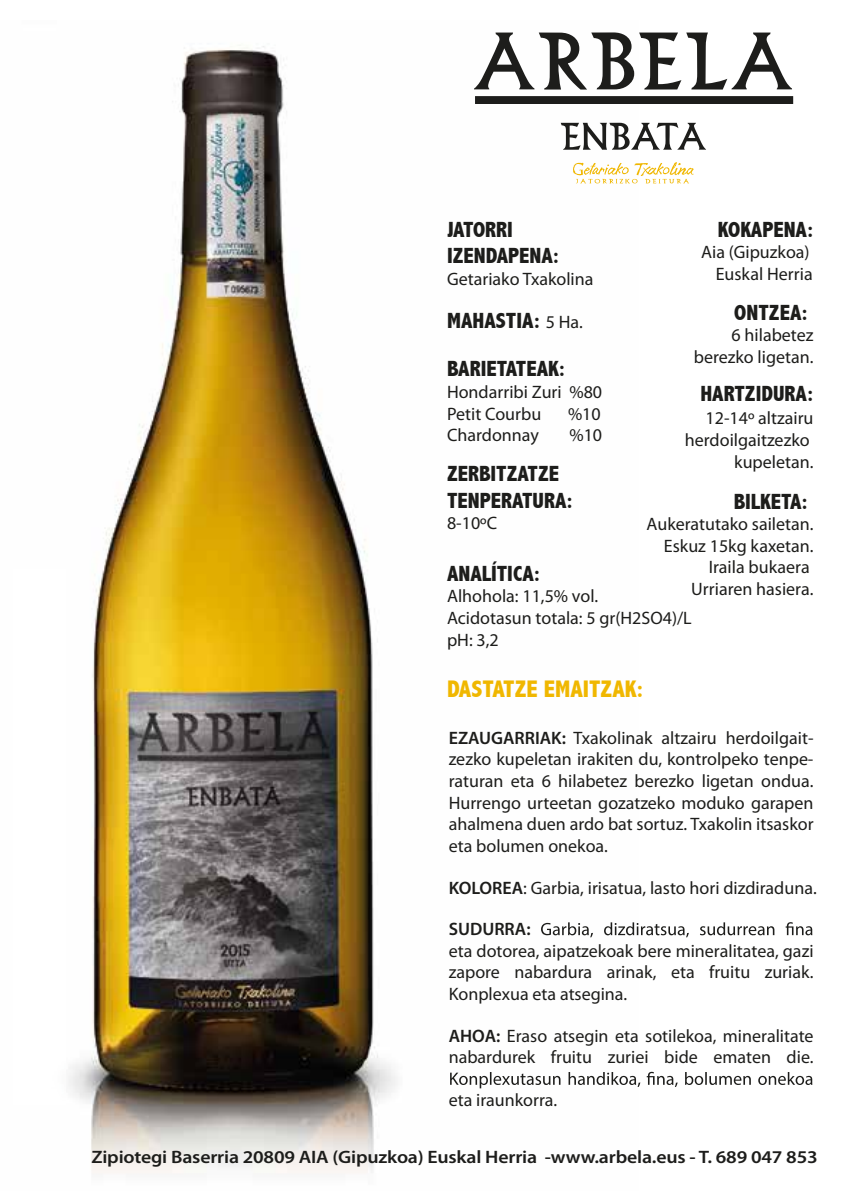
<style>
.page{position:relative;width:842px;height:1191px;background:#fff}
.page>*{position:absolute;margin:0;border:0;box-sizing:border-box;transform-origin:0 0}
.t1{font:800 condensed 24px "Abadi";color:#f0b700}
.t2{font:800 condensed 22px/26.4px "Abadi";color:#1d1d1b}
.t3{font:18px/21.6px "Myriad Pro";color:#1d1d1b}
.t4{font:600 18px "Myriad Pro";letter-spacing:-.01em;color:#1d1d1b;scale:1.1 1}
.t5{font:600 18px "Myriad Pro";letter-spacing:-.01em;color:#1d1d1b}
.s1{font-family:"Myriad Pro";font-weight:400;font-stretch:normal;font-size:18px}
.s2{font-weight:600}
</style>
<div class="page">
<img style="left:68px;top:45px;width:569px;height:1129px">
<svg style="left:573px;top:162px;width:121px;height:21px"></svg>
<svg style="left:474px;top:32px;width:319px;height:72px"></svg>
<svg style="left:561px;top:123px;width:145px;height:27px"></svg>
<svg style="left:541px;top:922px;width:271px;height:15px"></svg>
<svg style="left:450px;top:1071px;width:362px;height:17px"></svg>
<p class="t2" style="left:447px;top:216px;width:114px">JATORRI<br>IZENDAPENA:</p>
<p class="t3" style="left:447px;top:268px;width:148px">Getariako Txakolina</p>
<p class="t2" style="left:718px;top:216px;width:97px">KOKAPENA:</p>
<p class="t3" style="left:701px;top:241px;width:110px">Aia (Gipuzkoa)</p>
<p class="t3" style="left:716px;top:263px;width:98px">Euskal Herria</p>
<p class="t2" style="left:734px;top:299px;width:75px">ONTZEA:</p>
<p class="t3" style="left:694px;top:324px;width:121px;text-align:right">6 hilabetez berezko ligetan.</p>
<p class="t2" style="left:700px;top:380px;width:115px">HARTZIDURA:</p>
<p class="t2" style="left:447px;top:297px;width:137px;line-height:48.2px">MAHASTIA: <span class="s1">5 Ha.<br></span>BARIETATEAK:</p>
<p class="t3" style="left:447px;top:381px;width:157px">Hondarribi Zuri %80<br>Petit Courbu</p>
<p class="t3" style="left:568px;top:402px;width:34px">%10</p>
<p class="t3" style="left:685px;top:406px;width:130px;text-align:right">12-14º altzairu herdoilgaitzezko kupeletan.</p>
<p class="t3" style="left:447px;top:424px;width:93px">Chardonnay</p>
<p class="t3" style="left:569px;top:424px;width:34px">%10</p>
<p class="t2" style="left:447px;top:461px;width:127px">ZERBITZATZE<br>TENPERATURA:</p>
<p class="t3" style="left:447px;top:512px;width:52px">8-10ºC</p>
<p class="t2" style="left:447px;top:560px;width:95px">ANALÍTICA:</p>
<p class="t3" style="left:447px;top:585px;width:246px">Alhohola: 11,5% vol.<br>Acidotasun totala: 5 gr(H2SO4)/L pH: 3,2</p>
<p class="t2" style="left:734px;top:488px;width:76px">BILKETA:</p>
<p class="t3" style="left:647px;top:513px;width:168px;text-align:right">Aukeratutako sailetan.<br>Eskuz 15kg kaxetan.<br>Iraila bukaera<br>Urriaren hasiera.</p>
<h1 class="t1" style="left:447px;top:674px;width:198px">DASTATZE EMAITZAK:</h1>
<p class="t3" style="left:449px;top:726px;width:366px;text-align:justify"><span class="s2">EZAUGARRIAK:</span> Txakolinak altzairu herdoilgait&shy;zezko kupeletan irakiten du, kontrolpeko tenpe&shy;raturan eta 6 hilabetez berezko ligetan ondua.<br>Hurrengo urteetan gozatzeko moduko garapen ahalmena duen ardo bat sortuz. Txakolin itsaskor eta bolumen onekoa.</p>
<p class="t3" style="left:449px;top:876px;width:369px"><span class="s2">KOLOREA</span>: Garbia, irisatua, lasto hori dizdiraduna.</p>
<p class="t5" style="left:449px;top:917px;width:83px">SUDURRA:</p>
<p class="t3" style="left:449px;top:939px;width:366px;text-align:justify">eta dotorea, aipatzekoak bere mineralitatea, gazi zapore nabardura arinak, eta fruitu zuriak.<br>Konplexua eta atsegina.</p>
<p class="t3" style="left:449px;top:1024px;width:366px"><span class="s2">AHOA:</span> Eraso atsegin eta sotilekoa, mineralitate nabardurek fruitu zuriei bide ematen die.</p>
<p class="t3" style="left:449px;top:1089px;width:110px">eta iraunkorra.</p>
<p class="t4" style="left:91px;top:1145px;width:662px">Zipiotegi Baserria 20809 AIA (Gipuzkoa) Euskal Herria -www.arbela.eus - T. 689 047 853</p>
</div>
